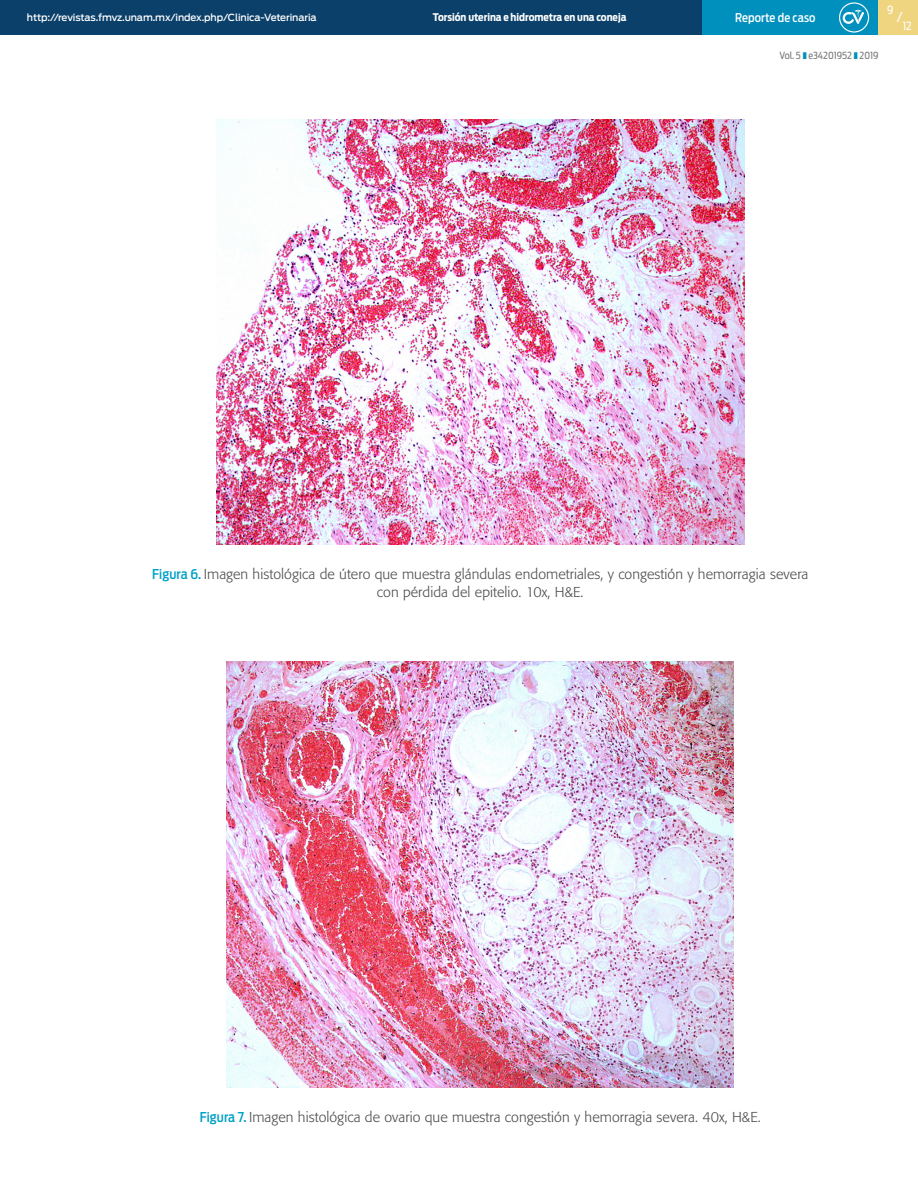
<style>
.page{position:relative;width:918px;height:1188px;background:#fff}
.page>*{position:absolute;margin:0;border:0;box-sizing:border-box;transform-origin:0 0}
._07_figura_pie{font:300 14.25px/18px "Formata";letter-spacing:.005em;color:#4b4c4d;text-align:center}
.t1{font:13.5px "Antenna Cond";color:#fff}
.t2{font:500 12px "Antenna Cond";letter-spacing:.01em;color:#fff}
.t3{font:11.25px "Antenna Cond";color:#fff}
.t4{font:700 10.5px "Antenna Cond";color:#fff}
.t5{font:500 9.75px "Antenna";letter-spacing:-.01em;color:#fff}
.t6{font:9.75px "Antenna Cond";color:#79797e}
.s1{font-family:"Antenna Cond";font-weight:500;font-size:13.5px;color:#00a0c8}
</style>
<div class="page">
<div style="left:0;top:0;width:918px;height:34px;background:#0b406a"></div>
<div style="left:702px;top:0;width:185px;height:34px;background:#0090be"></div>
<div style="left:884px;top:0;width:34px;height:34px;background:#efd580"></div>
<svg style="left:839px;top:2px;width:30px;height:31px"></svg>
<div style="left:879px;top:0;width:8px;height:34px;background:#efd580"></div>
<img style="left:216px;top:119px;width:528px;height:425px">
<img style="left:227px;top:662px;width:507px;height:425px">
<p class="t5" style="left:27px;top:12px;width:291px">http://revistas.fmvz.unam.mx/index.php/Clinica-Veterinaria</p>
<p class="t2" style="left:735px;top:10px;width:82px">Reporte de caso</p>
<p class="t4" style="left:433px;top:11px;width:195px">Torsión uterina e hidrometra en una coneja</p>
<p class="t6" style="left:780px;top:50px;width:101px">Vol. 5 e34201952 2019</p>
<p class="t3" style="left:887px;top:3px;width:8px">9</p>
<p class="t1" style="left:897px;top:9px;width:7px">/</p>
<p class="t3" style="left:903px;top:19px;width:10px">12</p>
<p class="_07_figura_pie" style="left:152px;top:565px;width:658px"><span class="s1">Figura 6.</span> Imagen histológica de útero que muestra glándulas endometriales, y congestión y hemorragia severa con pérdida del epitelio. 10x, H&amp;E.</p>
<p class="_07_figura_pie" style="left:200px;top:1108px;width:563px"><span class="s1">Figura 7.</span> Imagen histológica de ovario que muestra congestión y hemorragia severa. 40x, H&amp;E.</p>
</div>
